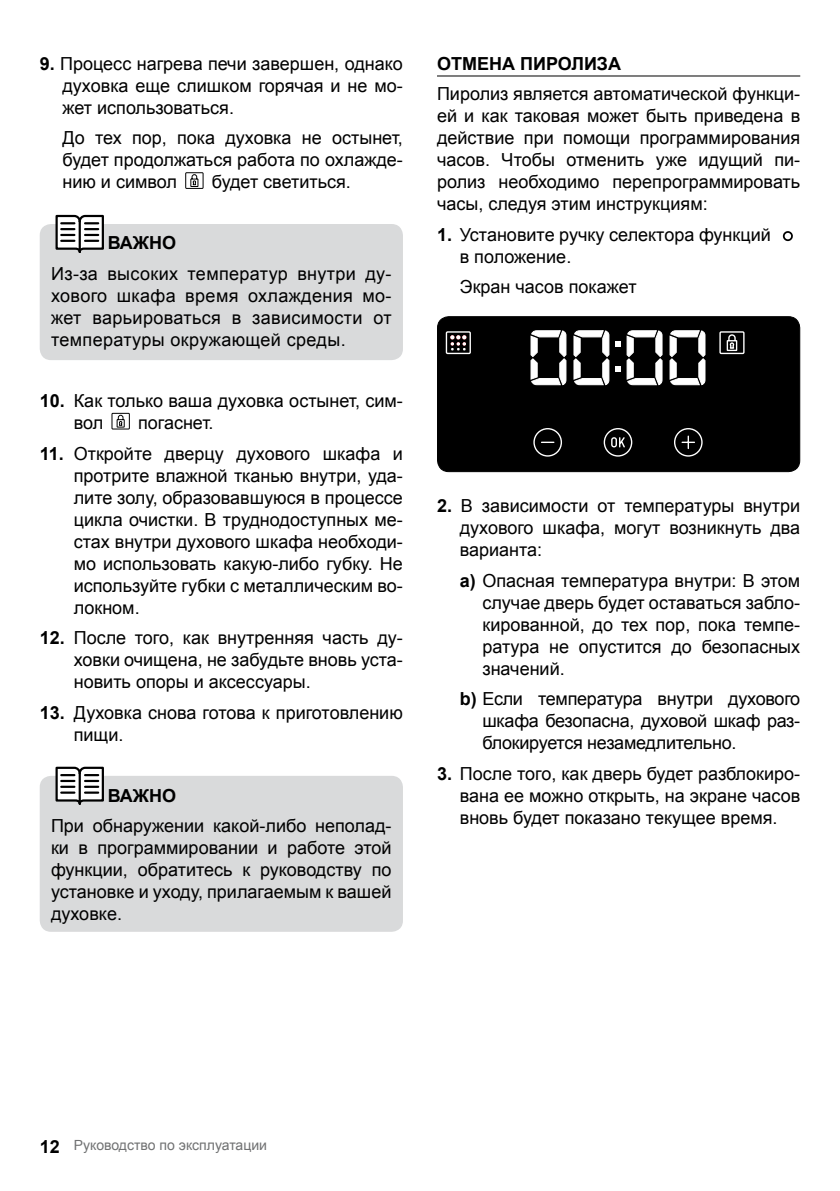
<style>
.page{position:relative;width:840px;height:1191px;background:#fff}
.page>*{position:absolute;margin:0;border:0;box-sizing:border-box;transform-origin:0 0}
.t1{font:18px/22px "Arial";color:#000;text-align:justify}
.t2{font:700 18px "Arial";color:#000}
.t3{font:14px "Arial";color:#707172}
.s1{font-weight:700}
.s2{font-weight:700;font-size:18px;color:#000}
</style>
<div class="page">
<div style="left:40px;top:224px;width:363px;height:136px;background:#d9dadb;border-radius:11px"></div>
<svg style="left:55px;top:214px;width:49px;height:39px"></svg>
<hr style="left:79px;top:221px;width:2px;height:31px;background:#000">
<div style="left:40px;top:776px;width:363px;height:155px;background:#d9dadb;border-radius:11px"></div>
<svg style="left:55px;top:766px;width:49px;height:39px"></svg>
<hr style="left:79px;top:773px;width:2px;height:30px;background:#000">
<div style="left:185px;top:172px;width:18px;height:17px;border:1px solid #000"></div>
<svg style="left:190px;top:174px;width:9px;height:13px"></svg>
<div style="left:111px;top:413px;width:19px;height:16px;border:1px solid #000"></div>
<svg style="left:116px;top:414px;width:9px;height:14px"></svg>
<hr style="left:437px;top:75px;width:362px;height:1px;background:#000">
<div style="left:782px;top:231px;width:10px;height:10px;background:#fff;border:2px solid #000;border-radius:50%"></div>
<div style="left:437px;top:317px;width:362px;height:154px;background:#000;border-radius:11px"></div>
<div style="left:673px;top:428px;width:29px;height:28px;border:1px solid #fff;border-radius:50%"></div>
<svg style="left:681px;top:436px;width:13px;height:12px"></svg>
<div style="left:533px;top:428px;width:28px;height:28px;border:1px solid #fff;border-radius:50%"></div>
<svg style="left:541px;top:441px;width:12px;height:2px"></svg>
<div style="left:603px;top:428px;width:29px;height:28px;border:1px solid #fff;border-radius:50%"></div>
<svg style="left:612px;top:437px;width:12px;height:10px"></svg>
<div style="left:445px;top:331px;width:25px;height:23px;border:1px solid #fff"></div>
<svg style="left:450px;top:335px;width:16px;height:15px"></svg>
<div style="left:719px;top:331px;width:25px;height:23px;border:1px solid #fff"></div>
<svg style="left:726px;top:334px;width:11px;height:18px"></svg>
<svg style="left:615px;top:366px;width:5px;height:6px"></svg>
<svg style="left:615px;top:341px;width:5px;height:6px"></svg>
<svg style="left:626px;top:330px;width:36px;height:56px"></svg>
<svg style="left:669px;top:330px;width:36px;height:56px"></svg>
<svg style="left:573px;top:330px;width:36px;height:56px"></svg>
<svg style="left:530px;top:330px;width:36px;height:56px"></svg>
<div style="left:437px;top:316px;width:362px;height:156px;border:1px solid #000;border-radius:11px"></div>
<p class="t1" style="left:62px;top:53px;width:342px;text-indent:-23px"><span class="s1">9.</span> Процесс нагрева печи завершен, однако духовка еще слишком горячая и не мо&shy;жет использоваться.</p>
<p class="t1" style="left:62px;top:127px;width:342px">До тех пор, пока духовка не остынет, будет продолжаться работа по охлажде&shy;нию и символ</p>
<p class="t1" style="left:212px;top:171px;width:140px">будет светиться.</p>
<p class="t2" style="left:108px;top:231px;width:70px">ВАжНО</p>
<p class="t1" style="left:51px;top:263px;width:342px">Из-за высоких температур внутри ду&shy;хового шкафа время охлаждения мо&shy;жет варьироваться в зависимости от температуры окружающей среды.</p>
<p class="t1" style="left:74px;top:390px;width:330px;text-indent:-34px"><span class="s1">10.</span> Как только ваша духовка остынет, сим&shy;вол</p>
<p class="t1" style="left:138px;top:412px;width:77px">погаснет.</p>
<p class="t1" style="left:74px;top:442px;width:330px;text-indent:-34px"><span class="s1">11.</span> Откройте дверцу духового шкафа и протрите влажной тканью внутри, уда&shy;лите золу, образовавшуюся в процессе цикла очистки. В труднодоступных ме&shy;стах внутри духового шкафа необходи&shy;мо использовать какую-либо губку. Не используйте губки с металлическим во&shy;локном.</p>
<p class="t1" style="left:74px;top:627px;width:330px;text-indent:-34px"><span class="s1">12.</span> После того, как внутренняя часть ду&shy;ховки очищена, не забудьте вновь уста&shy;новить опоры и аксессуары.</p>
<p class="t1" style="left:74px;top:701px;width:330px;text-indent:-34px"><span class="s1">13.</span> Духовка снова готова к приготовлению пищи.</p>
<p class="t2" style="left:108px;top:783px;width:70px">ВАжНО</p>
<p class="t1" style="left:51px;top:815px;width:342px">При обнаружении какой-либо неполад&shy;ки в программировании и работе этой функции, обратитесь к руководству по установке и уходу, прила гае мым к вашей духовке.</p>
<p class="t2" style="left:437px;top:52px;width:186px">ОТМЕНА ПИРОЛИЗА</p>
<p class="t1" style="left:437px;top:83px;width:364px">Пиролиз является автоматической функци&shy;ей и как таковая может быть приведена в действие при помощи программирования часов. Чтобы отменить уже идущий пи&shy;ролиз необходимо перепрограммировать часы, следуя этим инструкциям:</p>
<p class="t1" style="left:459px;top:224px;width:312px;text-indent:-23px"><span class="s1">1.</span> Установите ручку селектора функций в положение.</p>
<p class="t1" style="left:459px;top:276px;width:178px">Экран часов покажет</p>
<p class="t1" style="left:459px;top:495px;width:342px;text-indent:-23px"><span class="s1">2.</span> В зависимости от температуры внутри духового шкафа, могут возникнуть два варианта:</p>
<p class="t1" style="left:482px;top:569px;width:319px;text-indent:-23px"><span class="s1">a)</span> Опасная температура внутри: В этом случае дверь будет оставаться забло&shy;кированной, до тех пор, пока темпе&shy;ратура не опустится до безопасных значений.</p>
<p class="t1" style="left:482px;top:688px;width:319px;text-indent:-23px"><span class="s1">b)</span> Если температура внутри духового шкафа безопасна, духовой шкаф раз&shy;блокируется незамедлительно.</p>
<p class="t1" style="left:459px;top:762px;width:342px;text-indent:-23px"><span class="s1">3.</span> После того, как дверь будет разблокиро&shy;вана ее можно открыть, на экране часов вновь будет показано текущее время.</p>
<p class="t3" style="left:40px;top:1136px;width:229px"><span class="s2">12</span> Руководство по эксплуатации</p>
</div>
